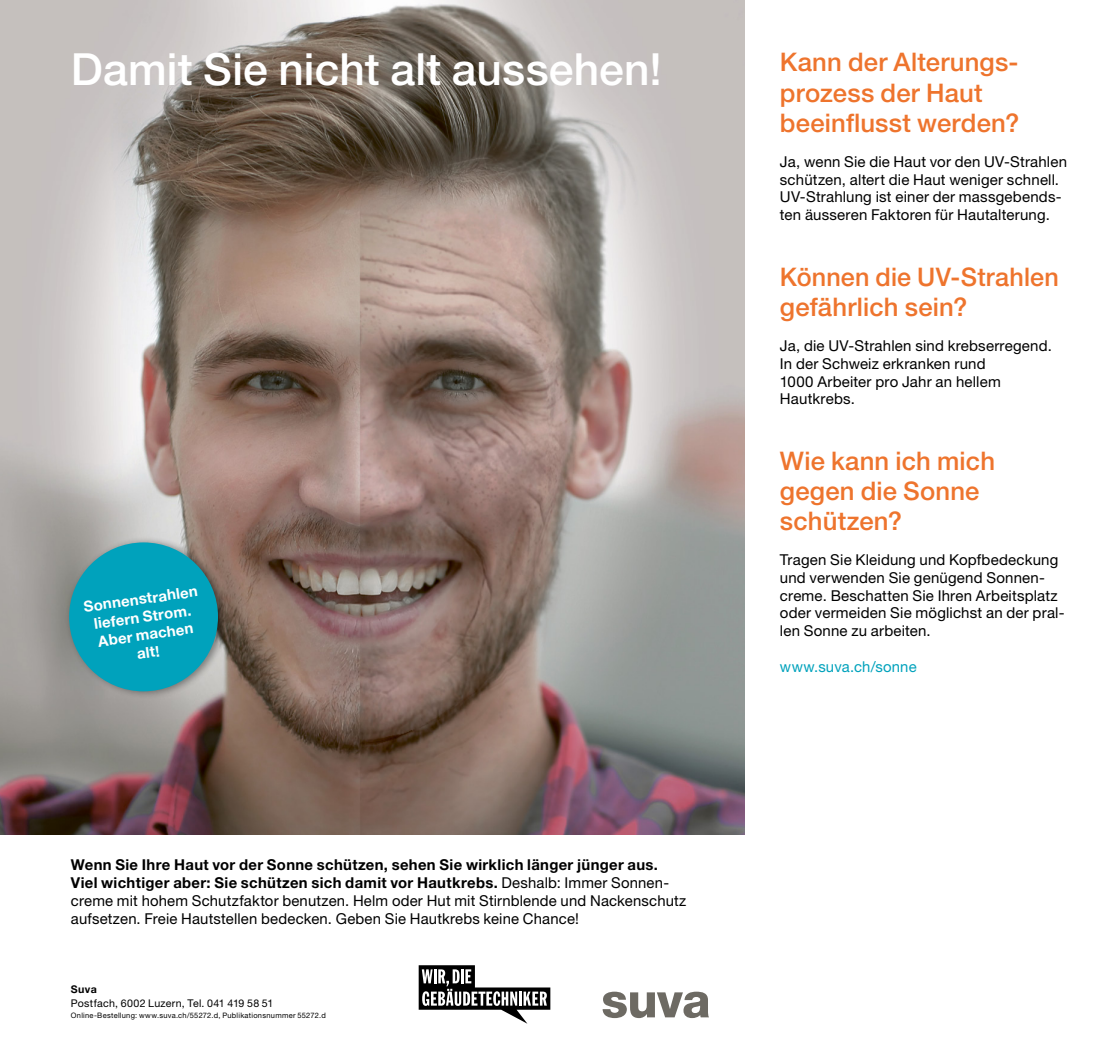
<style>
.page{position:relative;width:1099px;height:1053px;background:#fff}
.page>*{position:absolute;margin:0;border:0;box-sizing:border-box;transform-origin:0 0}
.t1{font:500 44.38px "Helvetica Neue LT Std";letter-spacing:.005em;color:#fff}
.t2{font:500 25.62px/30px "Helvetica Neue LT Std";letter-spacing:.01em;color:#ee742d}
.t3{font:15px/17.8px "Helvetica Neue LT Std";letter-spacing:.015em;color:#000}
.t4{font:700 15px/18px "Helvetica Neue LT Std";color:#fff;text-align:center}
.t5{font:15px "Helvetica Neue LT Std";letter-spacing:.01em;color:#00a2bc}
.t6{font:10.62px "Helvetica Neue LT Std";letter-spacing:.025em;color:#000}
.t7{font:700 10.62px "Helvetica Neue LT Std";color:#000}
.t8{font:7.5px "Helvetica Neue LT Std";letter-spacing:.035em;color:#000}
.s1{font-weight:700}
</style>
<div class="page">
<img style="left:0;top:0;width:744px;height:834px">
<svg style="left:602px;top:991px;width:107px;height:26px"></svg>
<svg style="left:418px;top:965px;width:132px;height:58px"></svg>
<div style="left:65px;top:536px;width:164px;height:163px;background:#000;opacity:.4"></div>
<div style="left:69px;top:542px;width:149px;height:149px;background:#00a2bc;border-radius:50%"></div>
<h1 class="t1" style="left:71px;top:43px;width:592px">Damit Sie nicht alt aussehen!</h1>
<p class="t4" style="left:83px;top:597px;width:116px;rotate:-8deg">Sonnenstrahlen liefern Strom.<br>Aber machen alt!</p>
<p class="t3" style="left:71px;top:855px;width:617px"><span class="s1">Wenn Sie Ihre Haut vor der Sonne schützen, sehen Sie wirklich länger jünger aus.<br>Viel wichtiger aber: Sie schützen sich damit vor Hautkrebs.</span> Deshalb: Immer Sonnen&shy;creme mit hohem Schutzfaktor benutzen. Helm oder Hut mit Stirnblende und Nackenschutz aufsetzen. Freie Hautstellen bedecken. Geben Sie Hautkrebs keine Chance!</p>
<p class="t7" style="left:71px;top:982px;width:27px">Suva</p>
<p class="t6" style="left:71px;top:996px;width:204px">Postfach, 6002 Luzern, Tel. 041 419 58 51</p>
<p class="t8" style="left:71px;top:1010px;width:256px">Online-Bestellung: www.suva.ch/55272.d, Publikationsnummer 55272.d</p>
<h2 class="t2" style="left:780px;top:47px;width:241px">Kann der Alterungs&shy;prozess der Haut beeinflusst werden?</h2>
<p class="t3" style="left:780px;top:152px;width:289px">Ja, wenn Sie die Haut vor den UV-Strahlen schützen, altert die Haut weniger schnell.<br>UV-Strahlung ist einer der massgebends&shy;ten äusseren Faktoren für Hautalterung.</p>
<h2 class="t2" style="left:780px;top:261px;width:280px">Können die UV-Strahlen gefährlich sein?</h2>
<p class="t3" style="left:780px;top:336px;width:273px">Ja, die UV-Strahlen sind krebserregend.<br>In der Schweiz erkranken rund<br>1000 Arbeiter pro Jahr an hellem<br>Hautkrebs.</p>
<h2 class="t2" style="left:780px;top:445px;width:217px">Wie kann ich mich gegen die Sonne schützen?</h2>
<p class="t3" style="left:780px;top:551px;width:286px">Tragen Sie Kleidung und Kopfbedeckung und verwenden Sie genügend Sonnen&shy;creme. Beschatten Sie Ihren Arbeitsplatz oder vermeiden Sie möglichst an der pral&shy;len Sonne zu arbeiten.</p>
<p class="t5" style="left:780px;top:657px;width:138px">www.suva.ch/sonne</p>
</div>
